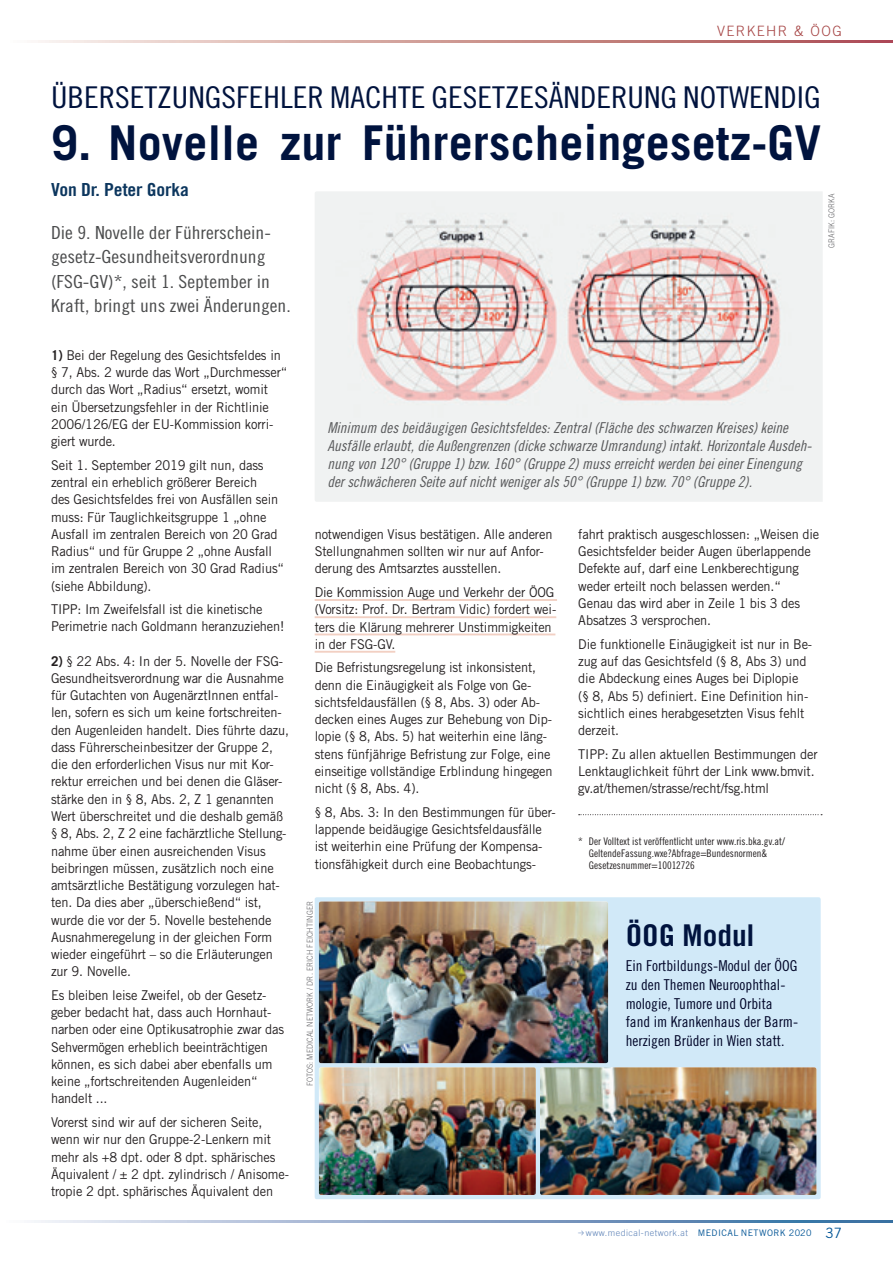
<style>
.page{position:relative;width:893px;height:1263px;background:#fff}
.page>*{position:absolute;margin:0;border:0;box-sizing:border-box;transform-origin:0 0}
.t1{font:700 48px "Trade Gothic";letter-spacing:.005em;color:#00133e}
.t2{font:30px "Trade Gothic Cond Eighteen";color:#00133e;scale:1.1 1}
.t3{font:30px "Trade Gothic Bold Cond Twenty";color:#00133e;scale:1.1 1}
.t4{font:18px/24px "Trade Gothic Cond Eighteen";color:#4b4c4d;scale:1.1 1}
.t5{font:18px "Trade Gothic Bold Cond Twenty";letter-spacing:-.01em;color:#0c365e;scale:1.1 1}
.t6{font:15px/18px "Trade Gothic Cond Eighteen Obl";color:#57585a}
.t7{font:15px/18.8px "Trade Gothic Cond Eighteen";color:#000528}
.t8{font:300 14.25px "Trade Gothic";letter-spacing:.1em;color:#a64444}
.t9{font:13.5px/17.2px "Trade Gothic";letter-spacing:-.01em;color:#231f20;scale:.95 1}
.t10{font:10.5px/12px "Trade Gothic Cond Eighteen";color:#231f20}
.t11{font:300 9px "Trade Gothic";letter-spacing:.05em;color:#5d82b7}
.t12{font:300 8.25px "Trade Gothic";letter-spacing:.01em;color:#636366;scale:.9 1}
.s1{font-weight:700}
.s2{font-weight:400;color:#005495}
.s3{font-weight:400;font-size:14.25px;color:#005495}
</style>
<div class="page">
<svg style="left:38px;top:40px;width:855px;height:3px;background:#cf9a97"></svg>
<svg style="left:34px;top:1220px;width:859px;height:2px;background:#8ba7c8"></svg>
<hr style="left:315px;top:599px;width:242px;height:2px;background:#f2d0c3">
<hr style="left:315px;top:616px;width:241px;height:2px;background:#f2d0c3">
<hr style="left:315px;top:633px;width:240px;height:2px;background:#f2d0c3">
<hr style="left:315px;top:651px;width:80px;height:2px;background:#f2d0c3">
<div style="left:315px;top:897px;width:506px;height:302px;background:#d1e9f8;border-radius:2px"></div>
<img style="left:315px;top:192px;width:508px;height:310px">
<img style="left:319px;top:901px;width:289px;height:162px">
<img style="left:540px;top:1067px;width:276px;height:128px">
<img style="left:319px;top:1067px;width:217px;height:128px">
<svg style="left:579px;top:814px;width:243px;height:1px"></svg>
<p class="t8" style="left:717px;top:23px;width:126px">VERKEHR &amp; ÖOG</p>
<h2 class="t2" style="left:51px;top:79px;width:701px">ÜBERSETZUNGSFEHLER MACHTE GESETZESÄNDERUNG NOTWENDIG</h2>
<h1 class="t1" style="left:51px;top:113px;width:772px">9. Novelle zur Führerscheingesetz-GV</h1>
<h3 class="t5" style="left:51px;top:179px;width:127px">Von Dr. Peter Gorka</h3>
<h3 class="t4" style="left:51px;top:221px;width:219px">Die 9. Novelle der Führerschein&shy;gesetz-Gesundheitsverordnung (FSG-GV)*, seit 1. September in Kraft, bringt uns zwei Änderungen.</h3>
<p class="t12" style="left:827px;top:248px;width:62px;rotate:-90deg">GRAFIK: GORKA</p>
<p class="t9" style="left:51px;top:346px;width:250px"><span class="s1">1)</span> Bei der Regelung des Gesichtsfeldes in § 7, Abs. 2 wurde das Wort „Durchmesser“ durch das Wort „Radius“ ersetzt, womit ein Übersetzungsfehler in der Richtlinie 2006/126/EG der EU-Kommission korri&shy;giert wurde.</p>
<p class="t9" style="left:51px;top:456px;width:247px">Seit 1. September 2019 gilt nun, dass zentral ein erheblich größerer Bereich<br>des Gesichtsfeldes frei von Ausfällen sein muss: Für Tauglichkeitsgruppe 1 „ohne Ausfall im zentralen Bereich von 20 Grad Radius“ und für Gruppe 2 „ohne Ausfall im zentralen Bereich von 30 Grad Radius“ (siehe Abbildung).</p>
<p class="t9" style="left:51px;top:601px;width:247px">TIPP: Im Zweifelsfall ist die kinetische<br>Perimetrie nach Goldmann heranzuziehen!</p>
<p class="t9" style="left:51px;top:652px;width:252px"><span class="s1">2)</span> § 22 Abs. 4: In der 5. Novelle der FSG-Gesundheitsverordnung war die Ausnahme für Gutachten von AugenärztInnen entfal&shy;len, sofern es sich um keine fortschreiten&shy;den Augenleiden handelt. Dies führte dazu, dass Führerscheinbesitzer der Gruppe 2, die den erforderlichen Visus nur mit Kor&shy;rektur erreichen und bei denen die Gläser&shy;stärke den in § 8, Abs. 2, Z 1 genannten Wert überschreitet und die deshalb gemäß § 8, Abs. 2, Z 2 eine fachärztliche Stellung&shy;nahme über einen ausreichenden Visus beibringen müssen, zusätzlich noch eine amtsärztliche Bestätigung vorzulegen hat&shy;ten. Da dies aber „überschießend“ ist, wurde die vor der 5. Novelle bestehende Ausnahmeregelung in der gleichen Form wieder eingeführt – so die Erläuterungen zur 9. Novelle.</p>
<p class="t9" style="left:51px;top:986px;width:247px">Es bleiben leise Zweifel, ob der Gesetz&shy;geber bedacht hat, dass auch Hornhaut&shy;narben oder eine Optikusatrophie zwar das Sehvermögen erheblich beeinträchtigen können, es sich dabei aber ebenfalls um keine „fortschreitenden Augenleiden“ handelt ...</p>
<p class="t9" style="left:51px;top:1113px;width:252px">Vorerst sind wir auf der sicheren Seite, wenn wir nur den Gruppe-2-Lenkern mit mehr als +8 dpt. oder 8 dpt. sphärisches Äquivalent / ± 2 dpt. zylindrisch / Anisome&shy;tropie 2 dpt. sphärisches Äquivalent den</p>
<p class="t6" style="left:327px;top:418px;width:486px">Minimum des beidäugigen Gesichtsfeldes: Zentral (Fläche des schwarzen Kreises) keine Ausfälle erlaubt, die Außengrenzen (dicke schwarze Umrandung) intakt. Horizontale Ausdeh&shy;nung von 120° (Gruppe 1) bzw. 160° (Gruppe 2) muss erreicht werden bei einer Einengung der schwächeren Seite auf nicht weniger als 50° (Gruppe 1) bzw. 70° (Gruppe 2).</p>
<p class="t9" style="left:315px;top:525px;width:252px">notwendigen Visus bestätigen. Alle anderen<br>Stellungnahmen sollten wir nur auf Anfor&shy;derung des Amtsarztes ausstellen.</p>
<p class="t9" style="left:315px;top:583px;width:256px">Die Kommission Auge und Verkehr der ÖOG (Vorsitz: Prof. Dr. Bertram Vidic) fordert wei&shy;ters die Klärung mehrerer Unstimmigkeiten in der FSG-GV.</p>
<p class="t9" style="left:315px;top:659px;width:252px">Die Befristungsregelung ist inkonsistent, denn die Einäugigkeit als Folge von Ge&shy;sichtsfeldausfällen (§ 8, Abs. 3) oder Ab&shy;decken eines Auges zur Behebung von Dip&shy;lopie (§ 8, Abs. 5) hat weiterhin eine läng&shy;stens fünfjährige Befristung zur Folge, eine einseitige vollständige Erblindung hingegen nicht (§ 8, Abs. 4).</p>
<p class="t9" style="left:315px;top:803px;width:255px">§ 8, Abs. 3: In den Bestimmungen für über&shy;lappende beidäugige Gesichtsfeldausfälle ist weiterhin eine Prüfung der Kompensa&shy;tionsfähigkeit durch eine Beobachtungs-</p>
<p class="t12" style="left:305px;top:1086px;width:207px;rotate:-90deg">FOTOS: MEDICAL NETWORK / DR. ERICH FEICHTINGER</p>
<p class="t9" style="left:578px;top:525px;width:255px">fahrt praktisch ausgeschlossen: „Weisen die Gesichtsfelder beider Augen überlappende Defekte auf, darf eine Lenkberechtigung weder erteilt noch belassen werden.“<br>Genau das wird aber in Zeile 1 bis 3 des Absatzes 3 versprochen.</p>
<p class="t9" style="left:578px;top:635px;width:248px">Die funktionelle Einäugigkeit ist nur in Be&shy;zug auf das Gesichtsfeld (§ 8, Abs 3) und die Abdeckung eines Auges bei Diplopie (§ 8, Abs 5) definiert. Eine Definition hin&shy;sichtlich eines herabgesetzten Visus fehlt derzeit.</p>
<p class="t9" style="left:578px;top:745px;width:253px">TIPP: Zu allen aktuellen Bestimmungen der<br>Lenktauglichkeit führt der Link www.bmvit. gv.at/themen/strasse/recht/fsg.html</p>
<p class="t10" style="left:589px;top:835px;width:197px;text-indent:-11px">* Der Volltext ist veröffentlicht unter www.ris.bka.gv.at/<br>GeltendeFassung.wxe?Abfrage=Bundesnormen&amp;<br>Gesetzesnummer=10012726</p>
<h2 class="t3" style="left:626px;top:917px;width:118px">ÖOG Modul</h2>
<p class="t7" style="left:626px;top:956px;width:174px">Ein Fortbildungs-Modul der ÖOG zu den Themen Neuroophthal&shy;mologie, Tumore und Orbita fand im Krankenhaus der Barm&shy;herzigen Brüder in Wien statt.</p>
<p class="t11" style="left:586px;top:1227px;width:257px">www.medical-network.at <span class="s2">MEDICAL NETWORK 2020</span> <span class="s3">37</span></p>
</div>
